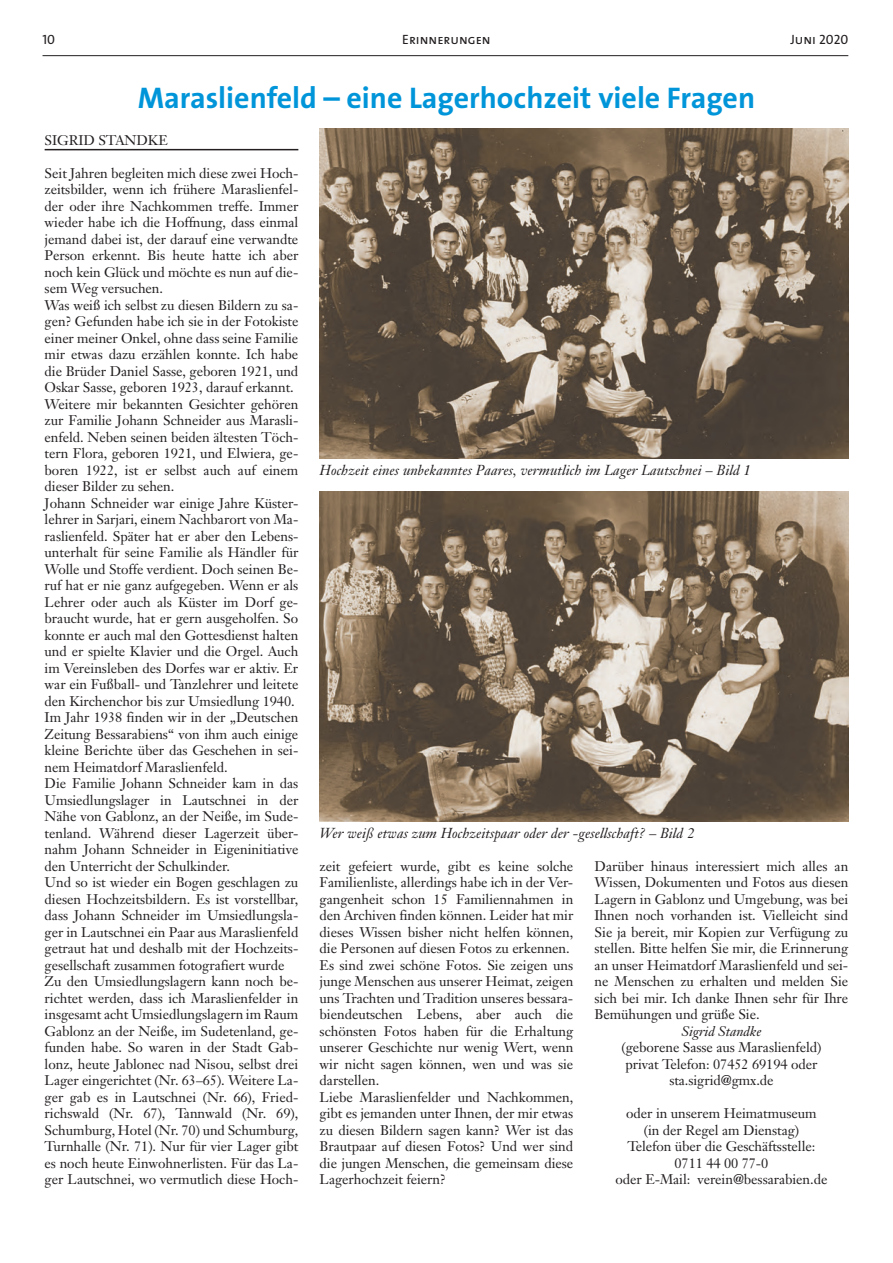
<style>
.page{position:relative;width:893px;height:1263px;background:#fff}
.page>*{position:absolute;margin:0;border:0;box-sizing:border-box;transform-origin:0 0}
.t1{font:700 30px "The Sans B7";color:#0095d9}
.t2{font:italic 14.25px "Janson Text";letter-spacing:.005em;color:#231f20}
.t3{font:13.8px/16.5px "Janson Text";letter-spacing:-.005em;color:#231f20}
.t4{font:italic 13.8px "Janson Text";letter-spacing:-.005em;color:#231f20}
.t5{font:13.5px "The Sans Caps";color:#231f20}
</style>
<div class="page">
<hr style="left:43px;top:55px;width:805px;height:1px;background:#231f20">
<hr style="left:45px;top:149px;width:253px;height:1px;background:#231f20">
<img style="left:320px;top:128px;width:528px;height:330px">
<img style="left:320px;top:491px;width:528px;height:330px">
<p class="t5" style="left:43px;top:28px;width:14px">10</p>
<p class="t5" style="left:402px;top:28px;width:90px">Erinnerungen</p>
<p class="t5" style="left:790px;top:28px;width:59px">Juni 2020</p>
<h1 class="t1" style="left:138px;top:82px;width:619px">Maraslienfeld – eine Lagerhochzeit viele Fragen</h1>
<p class="t3" style="left:45px;top:131px;width:125px">SIGRID STANDKE</p>
<p class="t3" style="left:45px;top:164px;width:255px">Seit Jahren begleiten mich diese zwei Hoch&shy;zeitsbilder, wenn ich frühere Maraslienfel&shy;der oder ihre Nachkommen treffe. Immer wieder habe ich die Hoffnung, dass einmal jemand dabei ist, der darauf eine verwandte Person erkennt. Bis heute hatte ich aber noch kein Glück und möchte es nun auf die&shy;sem Weg versuchen.<br>Was weiß ich selbst zu diesen Bildern zu sa&shy;gen? Gefunden habe ich sie in der Fotokiste einer meiner Onkel, ohne dass seine Familie mir etwas dazu erzählen konnte. Ich habe die Brüder Daniel Sasse, geboren 1921, und Oskar Sasse, geboren 1923, darauf erkannt.<br>Weitere mir bekannten Gesichter gehören zur Familie Johann Schneider aus Marasli&shy;enfeld. Neben seinen beiden ältesten Töch&shy;tern Flora, geboren 1921, und Elwiera, ge&shy;boren 1922, ist er selbst auch auf einem dieser Bilder zu sehen.<br>Johann Schneider war einige Jahre Küster&shy;lehrer in Sarjari, einem Nachbarort von Ma&shy;raslienfeld. Später hat er aber den Lebens&shy;unterhalt für seine Familie als Händler für Wolle und Stoffe verdient. Doch seinen Be&shy;ruf hat er nie ganz aufgegeben. Wenn er als Lehrer oder auch als Küster im Dorf ge&shy;braucht wurde, hat er gern ausgeholfen. So konnte er auch mal den Gottesdienst halten und er spielte Klavier und die Orgel. Auch im Vereinsleben des Dorfes war er aktiv. Er war ein Fußball- und Tanzlehrer und leitete den Kirchenchor bis zur Umsiedlung 1940.<br>Im Jahr 1938 finden wir in der „Deutschen Zeitung Bessarabiens“ von ihm auch einige kleine Berichte über das Geschehen in sei&shy;nem Heimatdorf Maraslienfeld.<br>Die Familie Johann Schneider kam in das Umsiedlungslager in Lautschnei in der Nähe von Gablonz, an der Neiße, im Sude&shy;tenland. Während dieser Lagerzeit über&shy;nahm Johann Schneider in Eigeninitiative den Unterricht der Schulkinder.<br>Und so ist wieder ein Bogen geschlagen zu diesen Hochzeitsbildern. Es ist vorstellbar, dass Johann Schneider im Umsiedlungsla&shy;ger in Lautschnei ein Paar aus Maraslienfeld getraut hat und deshalb mit der Hochzeits&shy;gesellschaft zusammen fotografiert wurde Zu den Umsiedlungslagern kann noch be&shy;richtet werden, dass ich Maraslienfelder in insgesamt acht Umsiedlungslagern im Raum Gablonz an der Neiße, im Sudetenland, ge&shy;funden habe. So waren in der Stadt Gab&shy;lonz, heute Jablonec nad Nisou, selbst drei Lager eingerichtet (Nr. 63–65). Weitere La&shy;ger gab es in Lautschnei (Nr. 66), Fried&shy;richswald (Nr. 67), Tannwald (Nr. 69), Schumburg, Hotel (Nr. 70) und Schumburg, Turnhalle (Nr. 71). Nur für vier Lager gibt es noch heute Einwohnerlisten. Für das La&shy;ger Lautschnei, wo vermutlich diese Hoch-</p>
<p class="t2" style="left:320px;top:461px;width:433px">Hochzeit eines unbekanntes Paares, vermutlich im Lager Lautschnei – Bild 1</p>
<p class="t2" style="left:320px;top:824px;width:376px">Wer weiß etwas zum Hochzeitspaar oder der -gesellschaft? – Bild 2</p>
<p class="t3" style="left:320px;top:858px;width:255px">zeit gefeiert wurde, gibt es keine solche Familienliste, allerdings habe ich in der Ver&shy;gangenheit schon 15 Familiennahmen in den Archiven finden können. Leider hat mir dieses Wissen bisher nicht helfen können, die Personen auf diesen Fotos zu erkennen.<br>Es sind zwei schöne Fotos. Sie zeigen uns junge Menschen aus unserer Heimat, zeigen uns Trachten und Tradition unseres bessara&shy;biendeutschen Lebens, aber auch die schönsten Fotos haben für die Erhaltung unserer Geschichte nur wenig Wert, wenn wir nicht sagen können, wen und was sie darstellen.<br>Liebe Maraslienfelder und Nachkommen, gibt es jemanden unter Ihnen, der mir etwas zu diesen Bildern sagen kann? Wer ist das Brautpaar auf diesen Fotos? Und wer sind die jungen Menschen, die gemeinsam diese Lagerhochzeit feiern?</p>
<p class="t3" style="left:595px;top:858px;width:255px;text-align:justify">Darüber hinaus interessiert mich alles an Wissen, Dokumenten und Fotos aus diesen Lagern in Gablonz und Umgebung, was bei Ihnen noch vorhanden ist. Vielleicht sind Sie ja bereit, mir Kopien zur Verfügung zu stellen. Bitte helfen Sie mir, die Erinnerung an unser Heimatdorf Maraslienfeld und sei&shy;ne Menschen zu erhalten und melden Sie sich bei mir. Ich danke Ihnen sehr für Ihre Bemühungen und grüße Sie.</p>
<p class="t4" style="left:681px;top:1022px;width:82px">Sigrid Standke</p>
<p class="t3" style="left:621px;top:1039px;width:202px;text-align:center">(geborene Sasse aus Maraslienfeld) privat Telefon: 07452 69194 oder sta.sigrid@gmx.de</p>
<p class="t3" style="left:615px;top:1105px;width:213px;text-align:center">oder in unserem Heimatmuseum<br>(in der Regel am Dienstag)<br>Telefon über die Geschäftsstelle:<br>0711 44 00 77-0<br>oder E-Mail: verein@bessarabien.de</p>
</div>
